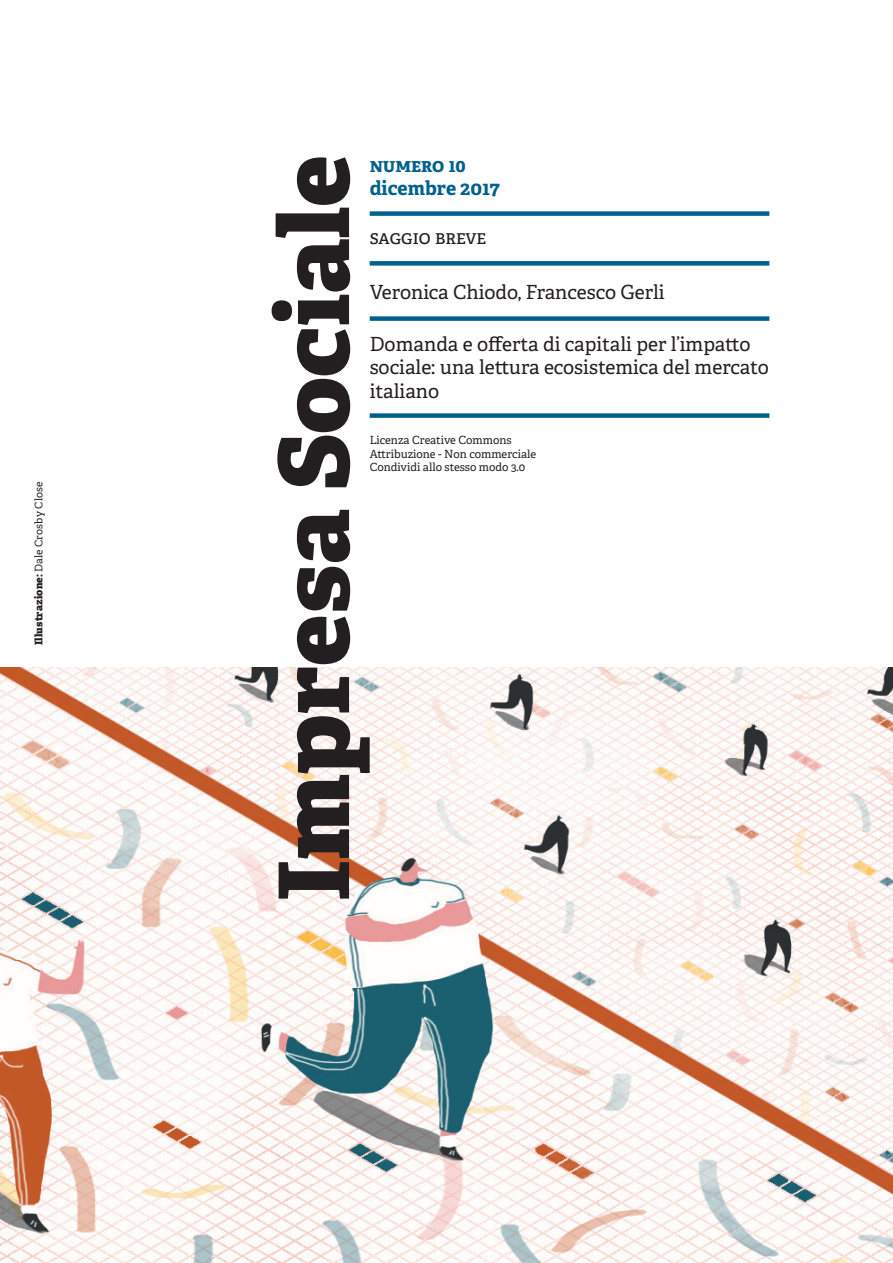
<style>
.page{position:relative;width:893px;height:1263px;background:#fff}
.page>*{position:absolute;margin:0;border:0;box-sizing:border-box;transform-origin:0 0}
.t1{font:19.5px/23.4px "Adelle";color:#231f20}
.t2{font:700 19.5px/23.4px "Adelle";color:#00608e}
.t3{font:11.25px/13.5px "Adelle";color:#231f20}
.t4{font:10.5px "Adelle";letter-spacing:.01em;color:#231f20}
.s1{font-weight:800}
</style>
<div class="page">
<img style="left:0;top:668px;width:893px;height:595px">
<svg style="left:279px;top:617px;width:91px;height:282px"></svg>
<svg style="left:297px;top:510px;width:53px;height:101px"></svg>
<svg style="left:272px;top:157px;width:78px;height:330px"></svg>
<div style="left:370px;top:261px;width:399px;height:5px;background:#00608e"></div>
<div style="left:370px;top:316px;width:399px;height:5px;background:#00608e"></div>
<div style="left:370px;top:413px;width:399px;height:5px;background:#00608e"></div>
<div style="left:370px;top:211px;width:399px;height:5px;background:#00608e"></div>
<p class="t4" style="left:32px;top:645px;width:165px;rotate:-90deg"><span class="s1">Illustrazione:</span> Dale Crosby Close</p>
<p class="t2" style="left:370px;top:154px;width:132px">numero 10 dicembre 2017</p>
<p class="t1" style="left:370px;top:226px;width:118px">saggio breve</p>
<p class="t1" style="left:370px;top:280px;width:297px">Veronica Chiodo, Francesco Gerli</p>
<p class="t1" style="left:370px;top:333px;width:401px">Domanda e offerta di capitali per l’impatto sociale: una lettura ecosistemica del mercato italiano</p>
<p class="t3" style="left:370px;top:433px;width:168px">Licenza Creative Commons<br>Attribuzione - Non commerciale<br>Condividi allo stesso modo 3.0</p>
</div>
